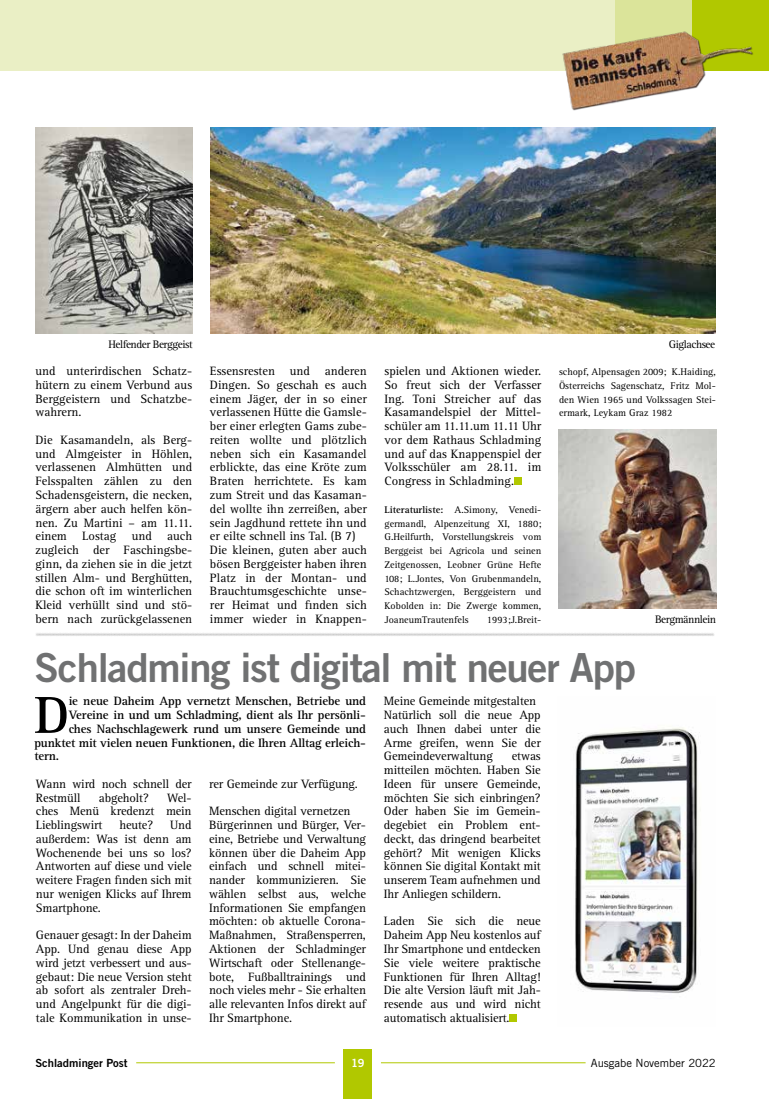
<style>
.page{position:relative;width:769px;height:1099px;background:#fff}
.page>*{position:absolute;margin:0;border:0;box-sizing:border-box;transform-origin:0 0}
.t1{font:700 53.75px "Rotis Serif";color:#000}
.t2{font:40px "Trade Gothic Bold Two";letter-spacing:-.03em;color:#707172}
.t3{font:12.5px/13.8px "AT Rotis Serif";letter-spacing:-.01em;color:#000;text-align:justify}
.t4{font:700 12.5px "Rotis Serif";letter-spacing:-.01em;color:#000}
.t5{font:11.25px "Rotis Serif";letter-spacing:-.04em;color:#000}
.t6{font:11.25px "Trade Gothic";color:#000}
.t7{font:11.25px "Trade Gothic Bold Two";color:#000}
.t8{font:11.25px "Trade Gothic Bold Two";color:#fff}
.t9{font:10px/13.8px "AT Rotis Serif";color:#000;text-align:justify}
.s1{font-weight:700}
</style>
<div class="page">
<div style="left:344px;top:1049px;width:28px;height:49px;background:#b1c800"></div>
<hr style="left:136px;top:1062px;width:199px;height:1px;background:#b1c800">
<hr style="left:381px;top:1062px;width:205px;height:1px;background:#b1c800">
<div style="left:692px;top:0;width:77px;height:71px;background:#b1c800"></div>
<div style="left:615px;top:0;width:77px;height:71px;background:#dbe49a"></div>
<div style="left:0;top:0;width:615px;height:71px;background:#eaefc5"></div>
<img style="left:562px;top:31px;width:191px;height:80px">
<div style="left:509px;top:1014px;width:8px;height:7px;background:#b1c800"></div>
<img style="left:575px;top:727px;width:125px;height:267px">
<svg style="left:36px;top:633px;width:678px;height:3px;background:#dfdfdf"></svg>
<img style="left:211px;top:127px;width:504px;height:207px">
<div style="left:514px;top:477px;width:8px;height:8px;background:#b1c800"></div>
<img style="left:36px;top:127px;width:157px;height:207px">
<img style="left:559px;top:430px;width:157px;height:178px">
<p class="t5" style="left:108px;top:337px;width:86px">Helfender Berggeist</p>
<p class="t3" style="left:35px;top:364px;width:158px">und unterirdischen Schatz&shy;hütern zu einem Verbund aus Berggeistern und Schatzbe&shy;wahrern.</p>
<p class="t3" style="left:35px;top:433px;width:158px">Die Kasamandeln, als Berg&shy;und Almgeister in Höhlen, verlassenen Almhütten und Felsspalten zählen zu den Schadensgeistern, die necken, ärgern aber auch helfen kön&shy;nen. Zu Martini – am 11.11. einem Lostag und auch zugleich der Faschingsbe&shy;ginn, da ziehen sie in die jetzt stillen Alm- und Berghütten, die schon oft im winterlichen Kleid verhüllt sind und stö&shy;bern nach zurückgelassenen</p>
<p class="t3" style="left:210px;top:364px;width:158px;text-align:left">Essensresten und anderen<br>Dingen. So geschah es auch einem Jäger, der in so einer verlassenen Hütte die Gamsle&shy;ber einer erlegten Gams zube&shy;reiten wollte und plötzlich neben sich ein Kasamandel erblickte, das eine Kröte zum<br>Braten herrichtete. Es kam zum Streit und das Kasaman&shy;del wollte ihn zerreißen, aber sein Jagdhund rettete ihn und er eilte schnell ins Tal. (B 7)<br>Die kleinen, guten aber auch bösen Berggeister haben ihren<br>Platz in der Montan- und<br>Brauchtumsgeschichte unse&shy;rer Heimat und finden sich immer wieder in Knappen-</p>
<p class="t3" style="left:384px;top:364px;width:158px">spielen und Aktionen wieder.<br>So freut sich der Verfasser Ing. Toni Streicher auf das Kasamandelspiel der Mittel&shy;schüler am 11.11.um 11.11 Uhr vor dem Rathaus Schladming und auf das Knappenspiel der Volksschüler am 28.11. im Congress in Schladming.</p>
<p class="t9" style="left:384px;top:503px;width:158px"><span class="s1">Literaturliste:</span> A.Simony, Venedi&shy;germandl, Alpenzeitung XI, 1880; G.Heilfurth, Vorstellungskreis vom Berggeist bei Agricola und seinen Zeitgenossen, Leobner Grüne Hefte 108; L.Jontes, Von Grubenmandeln, Schachtzwergen, Berggeistern und Kobolden in: Die Zwerge kommen, JoaneumTrautenfels</p>
<p class="t9" style="left:487px;top:613px;width:56px">1993;J.Breit-</p>
<p class="t5" style="left:669px;top:337px;width:48px">Giglachsee</p>
<p class="t9" style="left:559px;top:365px;width:158px">schopf, Alpensagen 2009; K.Haiding, Österreichs Sagenschatz, Fritz Mol&shy;den Wien 1965 und Volkssagen Stei&shy;ermark, Leykam Graz 1982</p>
<p class="t5" style="left:655px;top:612px;width:62px">Bergmännlein</p>
<h2 class="t2" style="left:35px;top:643px;width:603px">Schladming ist digital mit neuer App</h2>
<h1 class="t1" style="left:34px;top:683px;width:36px">D</h1>
<p class="t4" style="left:69px;top:693px;width:299px">ie neue Daheim App vernetzt Menschen, Betriebe und</p>
<p class="t3" style="left:384px;top:694px;width:158px;text-align:left">Meine Gemeinde mitgestalten<br>Natürlich soll die neue App auch Ihnen dabei unter die<br>Arme greifen, wenn Sie der<br>Gemeindeverwaltung</p>
<p class="t4" style="left:69px;top:707px;width:299px">Vereine in und um Schladming, dient als Ihr persönli-</p>
<p class="t4" style="left:69px;top:721px;width:299px">ches Nachschlagewerk rund um unsere Gemeinde und</p>
<p class="t4" style="left:34px;top:735px;width:333px">punktet mit vielen neuen Funktionen, die Ihren Alltag erleich-</p>
<p class="t4" style="left:34px;top:748px;width:26px">tern.</p>
<p class="t3" style="left:209px;top:777px;width:150px">rer Gemeinde zur Verfügung.</p>
<p class="t3" style="left:209px;top:804px;width:158px;text-align:left">Menschen digital vernetzen<br>Bürgerinnen und Bürger, Ver&shy;eine, Betriebe und Verwaltung können über die Daheim App einfach und schnell mitei&shy;nander kommunizieren. Sie wählen selbst aus, welche<br>Informationen Sie empfangen möchten: ob aktuelle Corona-<br>Maßnahmen, Straßensperren,<br>Aktionen der Schladminger<br>Wirtschaft oder Stellenange&shy;bote, Fußballtrainings und noch vieles mehr - Sie erhalten alle relevanten Infos direkt auf<br>Ihr Smartphone.</p>
<p class="t3" style="left:384px;top:749px;width:158px;text-indent:128px">etwas mitteilen möchten. Haben Sie Ideen für unsere Gemeinde, möchten Sie sich einbringen?<br>Oder haben Sie im Gemein&shy;degebiet ein Problem ent&shy;deckt, das dringend bearbeitet gehört? Mit wenigen Klicks können Sie digital Kontakt mit unserem Team aufnehmen und Ihr Anliegen schildern.</p>
<p class="t3" style="left:384px;top:914px;width:158px">Laden Sie sich die neue Daheim App Neu kostenlos auf Ihr Smartphone und entdecken Sie viele weitere praktische Funktionen für Ihren Alltag!<br>Die alte Version läuft mit Jah&shy;resende aus und wird nicht automatisch aktualisiert.</p>
<p class="t3" style="left:36px;top:777px;width:157px">Wann wird noch schnell der<br>Restmüll</p>
<p class="t3" style="left:36px;top:791px;width:157px;text-indent:131px">Wel&shy;ches Menü kredenzt mein Lieblingswirt</p>
<p class="t3" style="left:99px;top:791px;width:51px">abgeholt?</p>
<p class="t3" style="left:36px;top:818px;width:157px;text-indent:134px">Und außerdem: Was ist denn am Wochenende bei uns so los?<br>Antworten auf diese und viele weitere Fragen finden sich mit nur wenigen Klicks auf Ihrem Smartphone.</p>
<p class="t3" style="left:36px;top:928px;width:157px">Genauer gesagt: In der Daheim App. Und genau diese App wird jetzt verbessert und aus&shy;gebaut: Die neue Version steht ab sofort als zentraler Dreh&shy;und Angelpunkt für die digi&shy;tale Kommunikation in unse-</p>
<p class="t3" style="left:119px;top:818px;width:35px">heute?</p>
<p class="t7" style="left:35px;top:1056px;width:94px">Schladminger Post</p>
<p class="t8" style="left:351px;top:1056px;width:15px">19</p>
<p class="t6" style="left:591px;top:1056px;width:126px">Ausgabe November 2022</p>
</div>
